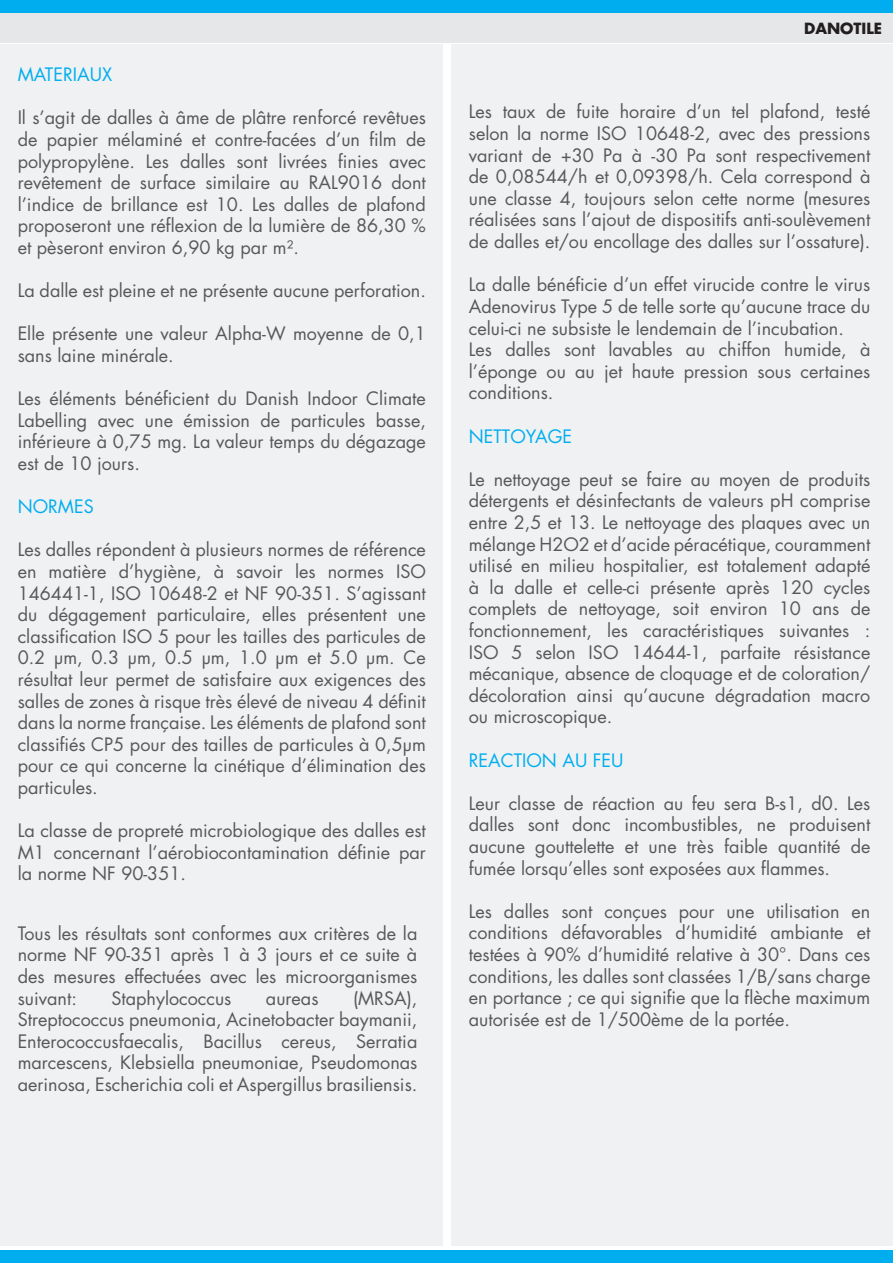
<style>
.page{position:relative;width:893px;height:1263px;background:#fff}
.page>*{position:absolute;margin:0;border:0;box-sizing:border-box;transform-origin:0 0}
.t1{font:18px/21.6px "Futura Std";color:#57585a;text-align:justify}
.t2{font:18px "Futura Std";color:#00aeef}
.t3{font:700 15px "Futura Std";color:#231f20}
</style>
<div class="page">
<div style="left:0;top:1250px;width:893px;height:13px;background:#00aeef"></div>
<div style="left:1px;top:45px;width:442px;height:1201px;background:#f0f1f2"></div>
<div style="left:452px;top:45px;width:441px;height:1201px;background:#f0f1f2"></div>
<div style="left:0;top:0;width:893px;height:43px;background:#e6e7e9"></div>
<div style="left:0;top:0;width:893px;height:13px;background:#00aeef"></div>
<p class="t2" style="left:18px;top:63px;width:96px">MATERIAUX</p>
<p class="t1" style="left:18px;top:107px;width:410px">Il s’agit de dalles à âme de plâtre renforcé revêtues de papier mélaminé et contre-facées d’un film de polypropylène. Les dalles sont livrées finies avec revêtement de surface similaire au RAL9016 dont l’indice de brillance est 10. Les dalles de plafond proposeront une réflexion de la lumière de 86,30 % et pèseront environ 6,90 kg par m².</p>
<p class="t1" style="left:18px;top:280px;width:410px">La dalle est pleine et ne présente aucune perforation.</p>
<p class="t1" style="left:18px;top:323px;width:410px">Elle présente une valeur Alpha-W moyenne de 0,1 sans laine minérale.</p>
<p class="t1" style="left:18px;top:388px;width:410px">Les éléments bénéficient du Danish Indoor Climate Labelling avec une émission de particules basse, inférieure à 0,75 mg. La valeur temps du dégazage est de 10 jours.</p>
<p class="t2" style="left:18px;top:495px;width:78px">NORMES</p>
<p class="t1" style="left:18px;top:539px;width:410px">Les dalles répondent à plusieurs normes de référence en matière d’hygiène, à savoir les normes ISO 146441-1, ISO 10648-2 et NF 90-351. S’agissant du dégagement particulaire, elles présentent une classification ISO 5 pour les tailles des particules de 0.2 µm, 0.3 µm, 0.5 µm, 1.0 µm et 5.0 µm. Ce résultat leur permet de satisfaire aux exigences des salles de zones à risque très élevé de niveau 4 définit dans la norme française. Les éléments de plafond sont classifiés CP5 pour des tailles de particules à 0,5µm pour ce qui concerne la cinétique d’élimination des particules.</p>
<p class="t1" style="left:18px;top:820px;width:410px">La classe de propreté microbiologique des dalles est M1 concernant l’aérobiocontamination définie par la norme NF 90-351.</p>
<p class="t1" style="left:18px;top:922px;width:401px">Tous les résultats sont conformes aux critères de la norme NF 90-351 après 1 à 3 jours et ce suite à des mesures effectuées avec les microorganismes suivant:</p>
<p class="t1" style="left:111px;top:987px;width:122px">Staphylococcus</p>
<p class="t1" style="left:266px;top:987px;width:54px">aureas</p>
<p class="t1" style="left:18px;top:987px;width:401px;text-indent:335px">(MRSA), Streptococcus pneumonia, Acinetobacter baymanii, Enterococcusfaecalis, Bacillus cereus, Serratia marcescens, Klebsiella pneumoniae, Pseudomonas aerinosa, Escherichia coli et Aspergillus brasiliensis.</p>
<p class="t3" style="left:804px;top:18px;width:80px">DANOTILE</p>
<p class="t1" style="left:469px;top:101px;width:403px">Les taux de fuite horaire d’un tel plafond, testé selon la norme ISO 10648-2, avec des pressions variant de +30 Pa à -30 Pa sont respectivement de 0,08544/h et 0,09398/h. Cela correspond à une classe 4, toujours selon cette norme (mesures réalisées sans l’ajout de dispositifs anti-soulèvement de dalles et/ou encollage des dalles sur l’ossature).</p>
<p class="t1" style="left:469px;top:274px;width:403px;text-align:left">La dalle bénéficie d’un effet virucide contre le virus Adenovirus Type 5 de telle sorte qu’aucune trace du celui-ci ne subsiste le lendemain de l’incubation.<br>Les dalles sont lavables au chiffon humide, à l’éponge ou au jet haute pression sous certaines conditions.</p>
<p class="t2" style="left:469px;top:424px;width:105px">NETTOYAGE</p>
<p class="t1" style="left:469px;top:468px;width:403px">Le nettoyage peut se faire au moyen de produits détergents et désinfectants de valeurs pH comprise entre 2,5 et 13. Le nettoyage des plaques avec un mélange H2O2 et d’acide péracétique, couramment utilisé en milieu hospitalier, est totalement adapté à la dalle et celle-ci présente après 120 cycles complets de nettoyage, soit environ 10 ans de fonctionnement, les caractéristiques suivantes :<br>ISO 5 selon ISO 14644-1, parfaite résistance mécanique, absence de cloquage et de coloration/ décoloration ainsi qu’aucune dégradation macro ou microscopique.</p>
<p class="t2" style="left:469px;top:748px;width:156px">REACTION AU FEU</p>
<p class="t1" style="left:469px;top:792px;width:403px">Leur classe de réaction au feu sera B-s1, d0. Les dalles sont donc incombustibles, ne produisent aucune gouttelette et une très faible quantité de fumée lorsqu’elles sont exposées aux flammes.</p>
<p class="t1" style="left:469px;top:900px;width:403px">Les dalles sont conçues pour une utilisation en conditions défavorables d’humidité ambiante et testées à 90% d’humidité relative à 30°. Dans ces conditions, les dalles sont classées 1/B/sans charge en portance ; ce qui signifie que la flèche maximum autorisée est de 1/500ème de la portée.</p>
</div>
